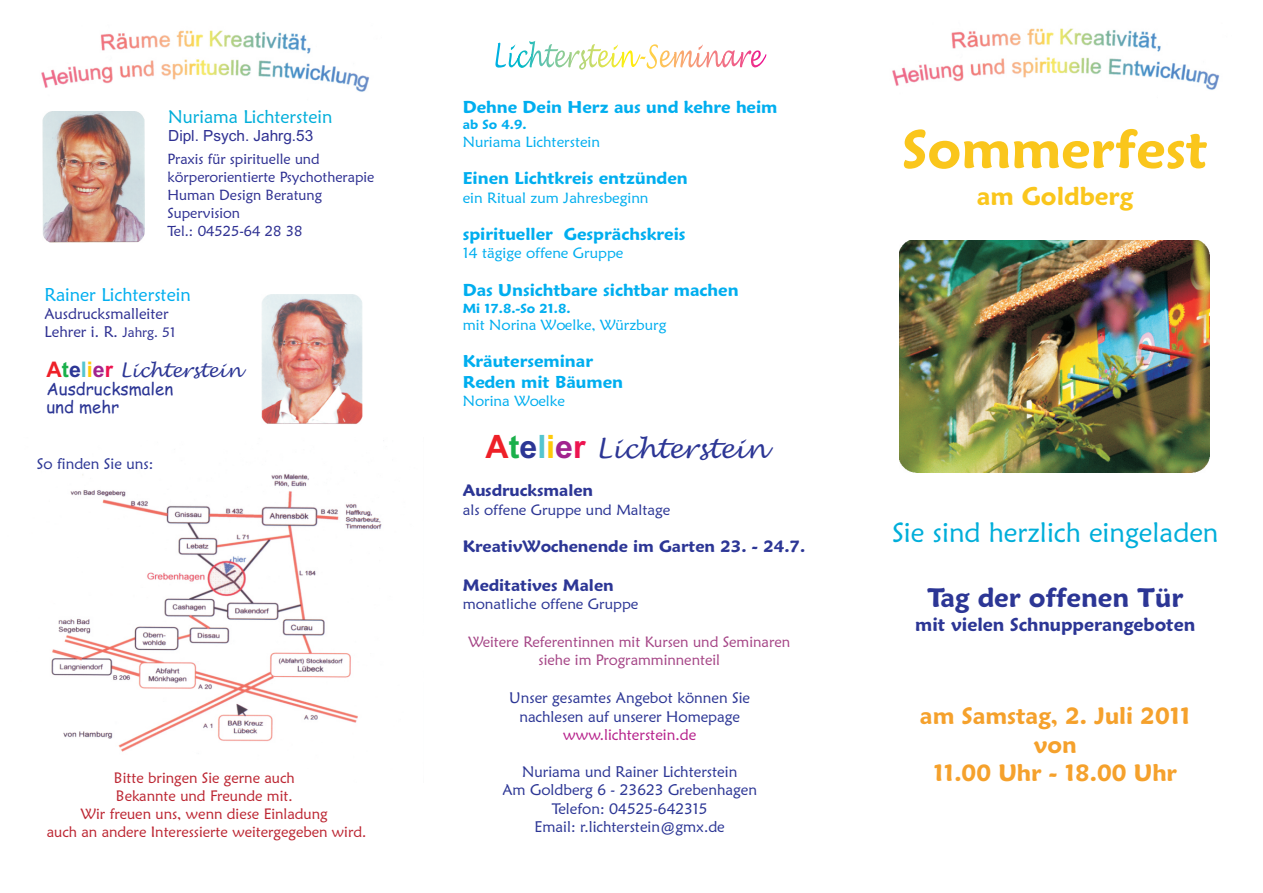
<style>
.page{position:relative;width:1263px;height:893px;background:#fff}
.page>*{position:absolute;margin:0;border:0;box-sizing:border-box;transform-origin:0 0}
.t1{font:700 53.85px "Maiandra GD";color:#fac61c}
.t2{font:27.6px "Maiandra GD";color:#00aeda}
.t3{font:700 26.7px "Maiandra GD";color:#2c3695}
.t4{font:italic 25.65px "Lucida Handwriting";color:#2c3695}
.t5{font:700 25.05px "Maiandra GD";color:#fac61c}
.t6{font:700 23.4px/28px "Maiandra GD";color:#f5a12c;text-align:center}
.t7{font:700 18.45px "Maiandra GD";color:#2c3695}
.t8{font:italic 18.45px "Lucida Handwriting";color:#2c3695}
.t9{font:18.45px "Maiandra GD";color:#00aeef}
.t10{font:18.3px "Maiandra GD";color:#00aeda}
.t11{font:700 16.95px/20.2px "Maiandra GD";color:#00aeef}
.t12{font:16.95px/18px "Comic Sans MS";color:#2c3695}
.t13{font:700 16.35px "Maiandra GD";color:#2c3695}
.t14{font:15.3px/18.5px "Maiandra GD";color:#2c3695;text-align:center}
.t15{font:15.3px/18px "Maiandra GD";color:#2e3092}
.t16{font:15.3px "Arial Unicode MS";color:#2e3092}
.t17{font:15.3px "Maiandra GD";color:#b6218b}
.t18{font:15px/18px "Maiandra GD";color:#bc2632;text-align:center}
.t19{font:15px/18px "Maiandra GD";color:#a54586;text-align:center}
.t20{font:14.85px "Maiandra GD";color:#00aeef}
.t21{font:14.85px "Maiandra GD";color:#2c3695}
.t22{font:14.55px/18px "Maiandra GD";color:#2e3092}
.t23{font:700 13.05px "Maiandra GD";color:#00aeef}
.s1{font-size:13.8px}
.s2{font-family:"Arial";font-weight:700;font-style:normal;font-size:21.45px;color:#ee2028}
.s3{font-family:"Arial";font-weight:700;font-style:normal;font-size:21.45px;color:#1ab04b}
.s4{font-family:"Arial";font-weight:700;font-style:normal;font-size:21.45px}
.s5{font-family:"Arial";font-weight:700;font-style:normal;font-size:21.45px;color:#54c5cf}
.s6{font-family:"Arial";font-weight:700;font-style:normal;font-size:21.45px;color:#feca0a}
.s7{font-family:"Arial";font-weight:700;font-style:normal;font-size:21.45px;color:#a2238e}
.s8{font-family:"Arial";font-weight:700;font-style:normal;font-size:21.45px;color:#ed1450}
.s9{font-family:"Arial";font-weight:700;font-style:normal;font-size:32.25px;color:#ee2028}
.s10{font-family:"Arial";font-weight:700;font-style:normal;font-size:32.25px;color:#1ab04b}
.s11{font-family:"Arial";font-weight:700;font-style:normal;font-size:32.25px}
.s12{font-family:"Arial";font-weight:700;font-style:normal;font-size:32.25px;color:#54c5cf}
.s13{font-family:"Arial";font-weight:700;font-style:normal;font-size:32.25px;color:#feca0a}
.s14{font-family:"Arial";font-weight:700;font-style:normal;font-size:32.25px;color:#a2238e}
.s15{font-family:"Arial";font-weight:700;font-style:normal;font-size:32.25px;color:#ed1450}
</style>
<div class="page">
<img style="left:495px;top:41px;width:272px;height:29px">
<img style="left:41px;top:30px;width:328px;height:62px">
<img style="left:51px;top:440px;width:333px;height:312px">
<img style="left:43px;top:111px;width:101px;height:131px">
<img style="left:261px;top:295px;width:102px;height:129px">
<img style="left:892px;top:28px;width:328px;height:62px">
<img style="left:899px;top:240px;width:311px;height:233px">
<p class="t10" style="left:168px;top:109px;width:166px">Nuriama Lichterstein</p>
<p class="t16" style="left:168px;top:129px;width:146px">Dipl. Psych. Jahrg.53</p>
<p class="t22" style="left:168px;top:152px;width:208px">Praxis für spirituelle und körperorientierte Psychotherapie<br>Human Design Beratung<br>Supervision<br>Tel.: 04525-64 28 38</p>
<p class="t9" style="left:45px;top:287px;width:148px">Rainer Lichterstein</p>
<p class="t15" style="left:45px;top:306px;width:132px">Ausdrucksmalleiter<br>Lehrer i. R. <span class="s1">Jahrg. 51</span></p>
<p class="t8" style="left:47px;top:361px;width:196px"><span class="s2">A</span><span class="s3">t</span><span class="s4">e</span><span class="s5">l</span><span class="s6">i</span><span class="s7">e</span><span class="s8">r</span> Lichterstein</p>
<p class="t12" style="left:47px;top:382px;width:128px">Ausdrucksmalen und mehr</p>
<p class="t14" style="left:37px;top:456px;width:118px">So finden Sie uns:</p>
<p class="t18" style="left:47px;top:770px;width:321px">Bitte bringen Sie gerne auch<br>Bekannte und Freunde mit.<br>Wir freuen uns, wenn diese Einladung<br>auch an andere Interessierte weitergegeben wird.</p>
<p class="t11" style="left:463px;top:98px;width:316px">Dehne Dein Herz aus und kehre heim</p>
<p class="t23" style="left:463px;top:119px;width:65px">ab So 4.9.</p>
<p class="t20" style="left:463px;top:135px;width:139px">Nuriama Lichterstein</p>
<p class="t11" style="left:463px;top:170px;width:227px">Einen Lichtkreis entzünden</p>
<p class="t20" style="left:463px;top:191px;width:187px">ein Ritual zum Jahresbeginn</p>
<p class="t11" style="left:463px;top:226px;width:224px">spiritueller Gesprächskreis</p>
<p class="t20" style="left:463px;top:247px;width:162px">14 tägige offene Gruppe</p>
<p class="t11" style="left:463px;top:281px;width:277px">Das Unsichtbare sichtbar machen</p>
<p class="t23" style="left:463px;top:303px;width:109px">Mi 17.8.-So 21.8.</p>
<p class="t20" style="left:463px;top:319px;width:205px">mit Norina Woelke, Würzburg</p>
<p class="t11" style="left:463px;top:353px;width:162px">Kräuterseminar<br>Reden mit Bäumen</p>
<p class="t20" style="left:463px;top:395px;width:104px">Norina Woelke</p>
<h3 class="t4" style="left:485px;top:436px;width:283px"><span class="s9">A</span><span class="s10">t</span><span class="s11">e</span><span class="s12">l</span><span class="s13">i</span><span class="s14">e</span><span class="s15">r</span> Lichterstein</h3>
<p class="t13" style="left:463px;top:484px;width:132px">Ausdrucksmalen</p>
<p class="t21" style="left:463px;top:503px;width:209px">als offene Gruppe und Maltage</p>
<p class="t13" style="left:463px;top:539px;width:344px">KreativWochenende im Garten 23. - 24.7.</p>
<p class="t13" style="left:463px;top:578px;width:152px">Meditatives Malen</p>
<p class="t21" style="left:463px;top:598px;width:177px">monatliche offene Gruppe</p>
<p class="t19" style="left:468px;top:634px;width:323px">Weitere Referentinnen mit Kursen und Seminaren siehe im Programminnenteil</p>
<p class="t14" style="left:509px;top:690px;width:242px">Unser gesamtes Angebot können Sie nachlesen auf unserer Homepage</p>
<p class="t17" style="left:563px;top:728px;width:134px">www.lichterstein.de</p>
<p class="t14" style="left:502px;top:764px;width:256px">Nuriama und Rainer Lichterstein<br>Am Goldberg 6 - 23623 Grebenhagen<br>Telefon: 04525-642315<br>Email: r.lichterstein@gmx.de</p>
<h1 class="t1" style="left:902px;top:127px;width:307px">Sommerfest</h1>
<h3 class="t5" style="left:977px;top:186px;width:158px">am Goldberg</h3>
<h2 class="t2" style="left:892px;top:521px;width:328px">Sie sind herzlich eingeladen</h2>
<h3 class="t3" style="left:927px;top:587px;width:257px">Tag der offenen Tür</h3>
<p class="t7" style="left:915px;top:617px;width:281px">mit vielen Schnupperangeboten</p>
<h3 class="t6" style="left:920px;top:704px;width:272px">am Samstag, 2. Juli 2011 von<br>11.00 Uhr - 18.00 Uhr</h3>
</div>
